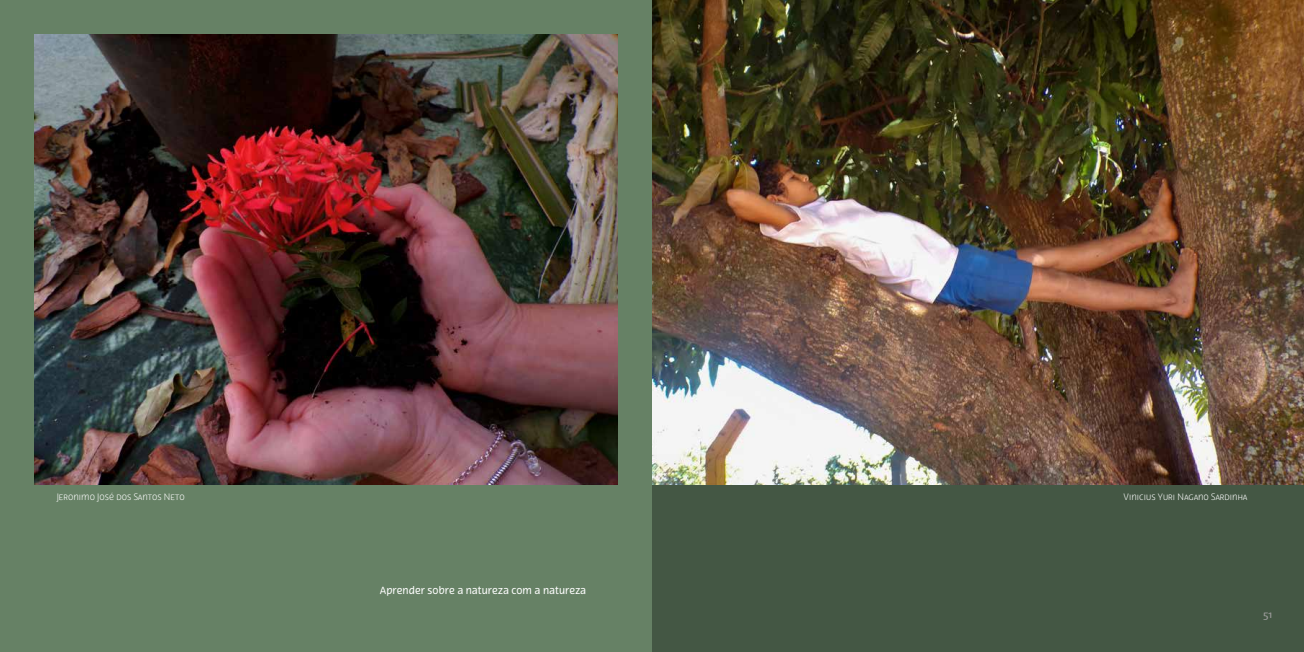
<style>
.page{position:relative;width:1304px;height:652px;background:#fff}
.page>*{position:absolute;margin:0;border:0;box-sizing:border-box;transform-origin:0 0}
.t1{font:11px "FP Dancer Serif";color:#9d9d9c}
.t2{font:10px "Terfens";letter-spacing:.005em;color:#fff}
.t3{font:300 9px "Terfens";color:#fff}
</style>
<div class="page">
<div style="left:652px;top:0;width:652px;height:652px;background:#445744"></div>
<div style="left:0;top:0;width:652px;height:652px;background:#668165"></div>
<img style="left:652px;top:0;width:652px;height:484px">
<img style="left:35px;top:35px;width:582px;height:449px">
<p class="t3" style="left:57px;top:492px;width:129px">Jeronimo José dos Santos Neto</p>
<p class="t3" style="left:1124px;top:492px;width:125px">Vinicius Yuri Nagano Sardinha</p>
<p class="t2" style="left:380px;top:584px;width:208px">Aprender sobre a natureza com a natureza</p>
<p class="t1" style="left:1263px;top:608px;width:11px">51</p>
</div>
